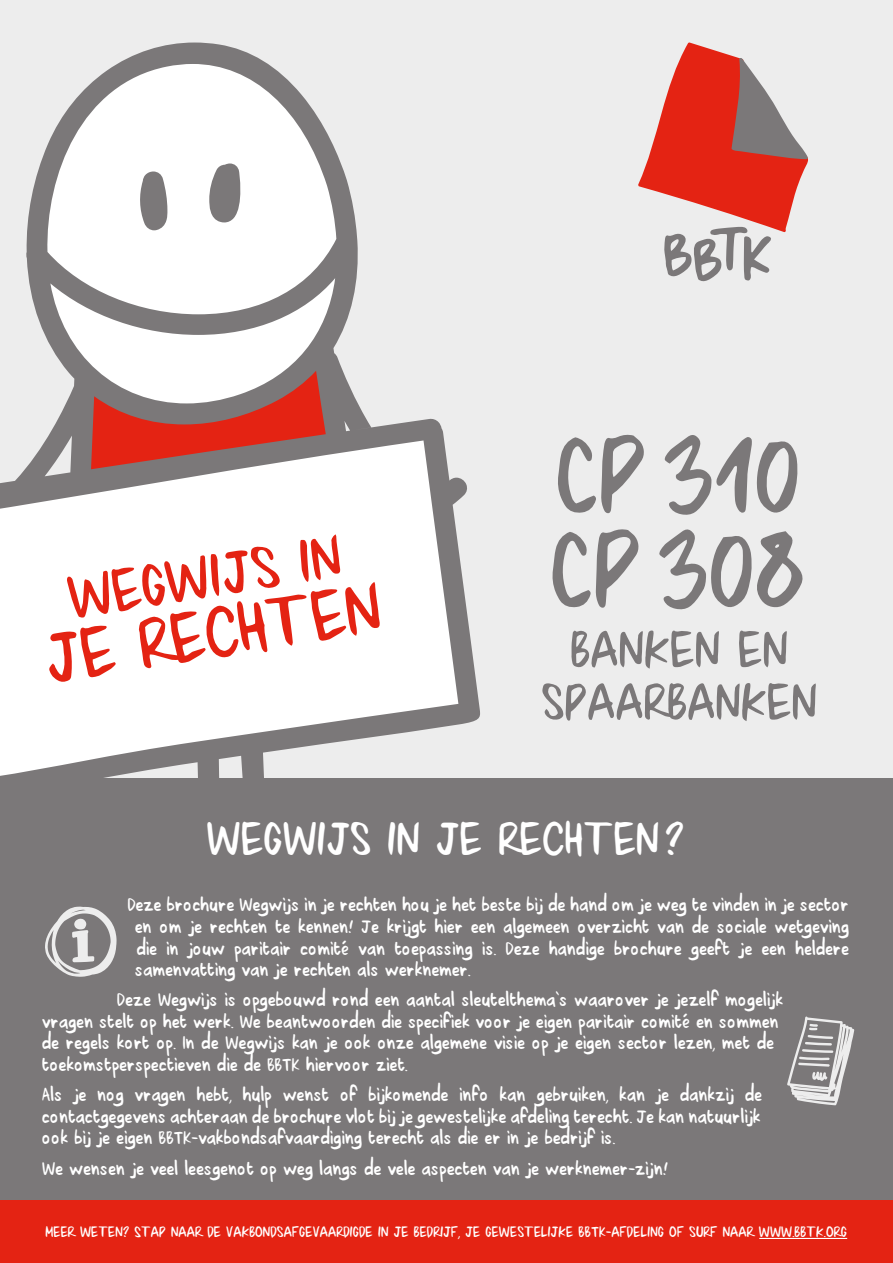
<style>
.page{position:relative;width:893px;height:1263px;background:#ededed}
.page>*{position:absolute;margin:0;border:0;box-sizing:border-box;transform-origin:0 0}
.t1{font:108px/94.5px "C2015 Text";color:#7b7879}
.t2{font:70.5px "C2015 Text";color:#e42313}
.t3{font:60px "C2015 Text";color:#e42313}
.t4{font:51px/52.5px "C2015 Text";color:#7b7879;text-align:center}
.t5{font:46.5px "C2015 Text";color:#fff}
.t6{font:18px/21.6px "ESSV2016 Text";color:#fff;text-align:justify}
.t7{font:15px "C2015 Text";color:#fff}
</style>
<div class="page">
<svg style="left:26px;top:43px;width:454px;height:682px"></svg>
<svg style="left:46px;top:64px;width:290px;height:250px;background:#ebebeb"></svg>
<svg style="left:139px;top:171px;width:28px;height:59px;background:#969495"></svg>
<svg style="left:209px;top:163px;width:35px;height:59px;background:#9f9c9d"></svg>
<svg style="left:50px;top:278px;width:285px;height:162px;background:#cbaeac"></svg>
<svg style="left:0;top:440px;width:458px;height:338px;background:#e9e5e5"></svg>
<div style="left:0;top:778px;width:893px;height:422px;background:#7b7879"></div>
<svg style="left:787px;top:1016px;width:67px;height:89px"></svg>
<svg style="left:45px;top:906px;width:72px;height:71px"></svg>
<svg style="left:638px;top:42px;width:170px;height:240px"></svg>
<div style="left:0;top:1200px;width:893px;height:63px;background:#e42313"></div>
<hr style="left:759px;top:1238px;width:88px;height:1px;background:#fff">
<h3 class="t3" style="left:62px;top:551px;width:277px;rotate:-9deg">WEGWIJS IN</h3>
<h2 class="t2" style="left:39px;top:604px;width:340px;rotate:-9deg">JE RECHTEN</h2>
<h1 class="t1" style="left:553px;top:416px;width:257px">CP 310<br>CP 308</h1>
<h3 class="t4" style="left:542px;top:617px;width:277px">BANKEN EN<br>SPAARBANKEN</h3>
<h3 class="t5" style="left:207px;top:802px;width:480px">WEGWIJS IN JE RECHTEN?</h3>
<p class="t6" style="left:136px;top:894px;width:716px;text-indent:-8px">Deze brochure Wegwijs in je rechten hou je het beste bij de hand om je weg te vinden in je sector en om je rechten te kennen! Je krijgt hier een algemeen overzicht van de sociale wetgeving die in jouw paritair comité van toepassing is. Deze handige brochure geeft je een heldere samenvatting van je rechten als werknemer.</p>
<p class="t6" style="left:43px;top:989px;width:743px;text-align:left;text-indent:75px">Deze Wegwijs is opgebouwd rond een aantal sleutelthema’s waarover je jezelf mogelijk vragen stelt op het werk. We beantwoorden die specifiek voor je eigen paritair comité en sommen de regels kort op. In de Wegwijs kan je ook onze algemene visie op je eigen sector lezen, met de toekomstperspectieven die de BBTK hiervoor ziet.</p>
<p class="t6" style="left:43px;top:1084px;width:722px">Als je nog vragen hebt, hulp wenst of bijkomende info kan gebruiken, kan je dankzij de contactgegevens achteraan de brochure vlot bij je gewestelijke afdeling terecht. Je kan natuurlijk ook bij je eigen BBTK-vakbondsafvaardiging terecht als die er in je bedrijf is.</p>
<p class="t6" style="left:43px;top:1157px;width:627px">We wensen je veel leesgenot op weg langs de vele aspecten van je werknemer-zijn!</p>
<p class="t7" style="left:46px;top:1220px;width:803px">MEER WETEN? STAP NAAR DE VAKBONDSAFGEVAARDIGDE IN JE BEDRIJF, JE GEWESTELIJKE BBTK-AFDELING OF SURF NAAR WWW.BBTK.ORG</p>
</div>
